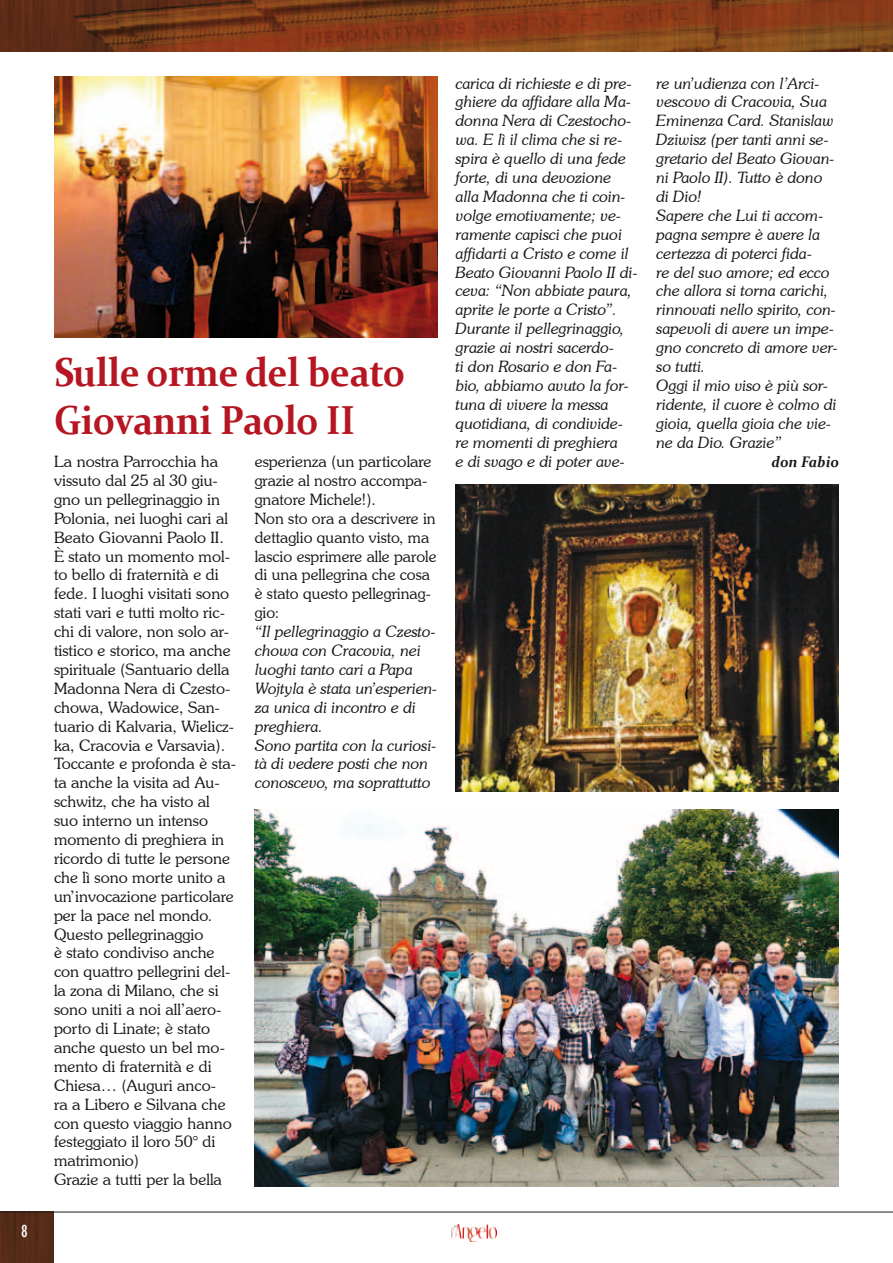
<style>
.page{position:relative;width:893px;height:1263px;background:#fff}
.page>*{position:absolute;margin:0;border:0;box-sizing:border-box;transform-origin:0 0}
.t1{font:700 40.5px/48.6px "Constantia";letter-spacing:-.01em;color:#b51621;scale:.92 1}
.t2{font:condensed 18px "Gill Sans";color:#fff}
.t3{font:italic 300 15.75px/18.9px "Souvenir IT Cby BT";color:#1a171c}
.t4{font:300 15.75px/18.9px "Souvenir IT Cby BT";color:#1a171c}
.t5{font:italic 700 15.3px "Constantia";color:#1a171c;scale:.96 1}
</style>
<div class="page">
<img style="left:0;top:1213px;width:54px;height:50px">
<hr style="left:0;top:1212px;width:893px;height:1px;background:#1a171c">
<img style="left:0;top:0;width:893px;height:51px">
<img style="left:451px;top:1225px;width:45px;height:16px">
<img style="left:255px;top:809px;width:584px;height:377px">
<img style="left:455px;top:485px;width:384px;height:306px">
<img style="left:54px;top:77px;width:383px;height:260px">
<p class="t2" style="left:21px;top:1221px;width:8px">8</p>
<h1 class="t1" style="left:54px;top:345px;width:383px">Sulle orme del beato<br>Giovanni Paolo II</h1>
<p class="t4" style="left:54px;top:452px;width:184px">La nostra Parrocchia ha vissuto dal 25 al 30 giu&shy;gno un pellegrinaggio in<br>Polonia, nei luoghi cari al<br>Beato Giovanni Paolo II.<br>È stato un momento mol&shy;to bello di fraternità e di fede. I luoghi visitati sono stati vari e tutti molto ric&shy;chi di valore, non solo ar&shy;tistico e storico, ma anche spirituale (Santuario della<br>Madonna Nera di Czesto&shy;chowa, Wadowice, San&shy;tuario di Kalvaria, Wielicz&shy;ka, Cracovia e Varsavia).<br>Toccante e profonda è sta&shy;ta anche la visita ad Au&shy;schwitz, che ha visto al suo interno un intenso momento di preghiera in ricordo di tutte le persone che lì sono morte unito a un’invocazione particolare per la pace nel mondo.<br>Questo pellegrinaggio<br>è stato condiviso anche con quattro pellegrini del&shy;la zona di Milano, che si sono uniti a noi all’aero&shy;porto di Linate; è stato anche questo un bel mo&shy;mento di fraternità e di<br>Chiesa… (Auguri anco-<br>ra a Libero e Silvana che con questo viaggio hanno festeggiato il loro 50° di matrimonio)<br>Grazie a tutti per la bella</p>
<p class="t4" style="left:255px;top:452px;width:183px">esperienza (un particolare grazie al nostro accompa&shy;gnatore Michele!).<br>Non sto ora a descrivere in dettaglio quanto visto, ma lascio esprimere alle parole di una pellegrina che cosa è stato questo pellegrinag&shy;gio:</p>
<p class="t3" style="left:255px;top:622px;width:184px">“Il pellegrinaggio a Czesto&shy;chowa con Cracovia, nei luoghi tanto cari a Papa<br>Wojtyla è stata un’esperien&shy;za unica di incontro e di preghiera.<br>Sono partita con la curiosi&shy;tà di vedere posti che non conoscevo, ma soprattutto</p>
<p class="t3" style="left:455px;top:73px;width:184px">carica di richieste e di pre&shy;ghiere da affidare alla Ma&shy;donna Nera di Czestocho&shy;wa. E lì il clima che si re&shy;spira è quello di una fede forte, di una devozione alla Madonna che ti coin&shy;volge emotivamente; ve&shy;ramente capisci che puoi affidarti a Cristo e come il<br>Beato Giovanni Paolo II di&shy;ceva: “Non abbiate paura, aprite le porte a Cristo”.<br>Durante il pellegrinaggio, grazie ai nostri sacerdo-<br>ti don Rosario e don Fa&shy;bio, abbiamo avuto la for&shy;tuna di vivere la messa quotidiana, di condivide&shy;re momenti di preghiera<br>e di svago e di poter ave-</p>
<p class="t3" style="left:656px;top:73px;width:183px">re un’udienza con l’Arci&shy;vescovo di Cracovia, Sua<br>Eminenza Card. Stanislaw<br>Dziwisz (per tanti anni se&shy;gretario del Beato Giovan&shy;ni Paolo II). Tutto è dono di Dio!<br>Sapere che Lui ti accom&shy;pagna sempre è avere la certezza di poterci fida-<br>re del suo amore; ed ecco che allora si torna carichi, rinnovati nello spirito, con&shy;sapevoli di avere un impe&shy;gno concreto di amore ver&shy;so tutti.<br>Oggi il mio viso è più sor&shy;ridente, il cuore è colmo di gioia, quella gioia che vie&shy;ne da Dio. Grazie”</p>
<p class="t5" style="left:771px;top:451px;width:72px">don Fabio</p>
</div>
